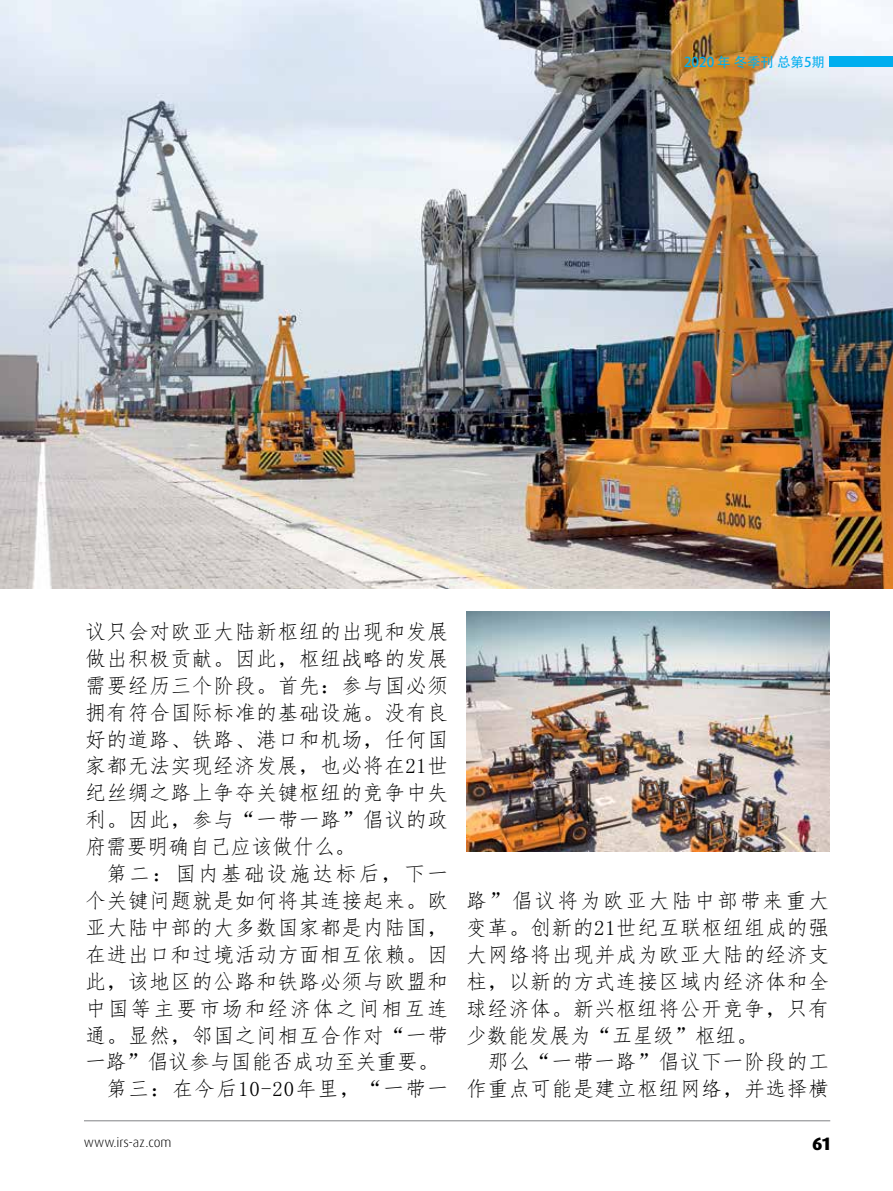
<style>
.page{position:relative;width:893px;height:1191px;background:#fff}
.page>*{position:absolute;margin:0;border:0;box-sizing:border-box;transform-origin:0 0}
.t1{font:21px/26.8px "Fang Song";letter-spacing:.02em;color:#000;text-align:justify}
.t2{font:21px "Fang Song";letter-spacing:.045em;color:#000}
.t3{font:21px "Fang Song";letter-spacing:-.01em;color:#000}
.t4{font:21px "Fang Song";letter-spacing:.085em;color:#000}
.t5{font:21px "Fang Song";letter-spacing:.09em;color:#000}
.t6{font:800 18px "Dax Pro";color:#000}
.t7{font:300 13.5px "Dax Pro";color:#000}
.t8{font:13.5px "Adobe Heiti Std";color:#00aeef}
</style>
<div class="page">
<hr style="left:84px;top:1120px;width:746px;height:1px;background:#808285">
<img style="left:0;top:0;width:893px;height:588px">
<div style="left:829px;top:56px;width:64px;height:10px;background:#00aeef"></div>
<img style="left:466px;top:612px;width:363px;height:240px">
<p class="t8" style="left:684px;top:53px;width:142px">2020 年 冬季刊 总第5期</p>
<p class="t1" style="left:85px;top:618px;width:365px">议只会对欧亚大陆新枢纽的出现和发展做出积极贡献。因此，枢纽战略的发展需要经历三个阶段。首先：参与国必须拥有符合国际标准的基础设施。没有良好的道路、铁路、港口和机场，任何国家都无法实现经济发展，也必将在21世纪丝绸之路上争夺关键枢纽的竞争中失利。因此，参与“一带一路”倡议的政府需要明确自己应该做什么。</p>
<p class="t5" style="left:106px;top:863px;width:343px">第二：国内基础设施达标后，下一</p>
<p class="t1" style="left:85px;top:887px;width:365px">个关键问题就是如何将其连接起来。欧</p>
<p class="t1" style="left:85px;top:914px;width:365px">亚大陆中部的大多数国家都是内陆国，</p>
<p class="t1" style="left:85px;top:941px;width:365px">在进出口和过境活动方面相互依赖。因</p>
<p class="t1" style="left:85px;top:968px;width:365px">此，该地区的公路和铁路必须与欧盟和</p>
<p class="t4" style="left:85px;top:997px;width:365px">中国等主要市场和经济体之间相互连</p>
<p class="t1" style="left:85px;top:1021px;width:365px">通。显然，邻国之间相互合作对“一带</p>
<p class="t3" style="left:85px;top:1051px;width:355px">一路”倡议参与国能否成功至关重要。</p>
<p class="t2" style="left:106px;top:1078px;width:343px">第三：在今后10-20年里，“一带一</p>
<p class="t1" style="left:466px;top:887px;width:365px">路”倡议将为欧亚大陆中部带来重大变革。创新的21世纪互联枢纽组成的强大网络将出现并成为欧亚大陆的经济支柱，以新的方式连接区域内经济体和全球经济体。新兴枢纽将公开竞争，只有少数能发展为“五星级”枢纽。</p>
<p class="t1" style="left:466px;top:1048px;width:365px;text-align:right">那么“一带一路”倡议下一阶段的工作重点可能是建立枢纽网络，并选择横</p>
<p class="t7" style="left:84px;top:1133px;width:89px">www.irs-az.com</p>
<p class="t6" style="left:812px;top:1131px;width:20px">61</p>
</div>
